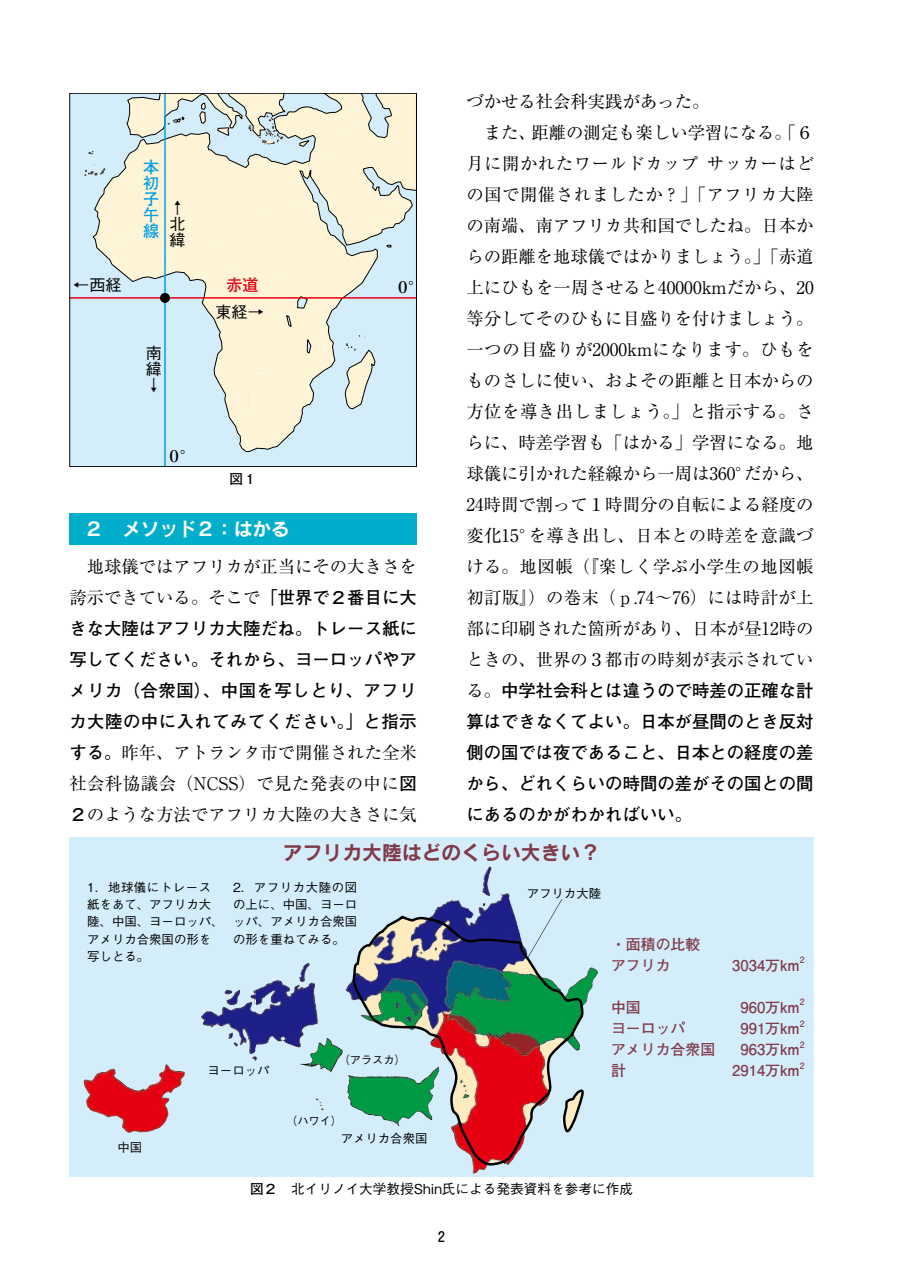
<style>
.page{position:relative;width:903px;height:1275px;background:#fff}
.page>*{position:absolute;margin:0;border:0;box-sizing:border-box;transform-origin:0 0}
.t1{font:19.78px "Rodin Pro B";color:#803a49}
.t2{font:18.55px "Rodin Pro B";color:#fff}
.t3{font:17.32px/31px "Ryumin Pro";color:#000}
.t4{font:700 17.32px/31px "Futo Go B101 Pro";color:#000;text-align:justify}
.t5{font:16.1px "Gothic BBB Pro Medium 90 pv RKSJ H";color:#000}
.t6{font:16.1px/16.1px "Gothic BBB Pro Medium 90 pv RKSJ V";color:#000}
.t7{font:16.1px/16.1px "Futo Go B101 Pro Bold 90 pv RKSJ V";color:#00a0e9;text-align:justify}
.t8{font:16.1px "Ryumin Pro Medium 90 pv RKSJ H";color:#000}
.t9{font:16.1px "Futo Go B101 Pro Bold 90 pv RKSJ H";color:#e60012}
.t10{font:700 14.88px/21px "Futo Go B101 Pro";color:#803a49}
.t11{font:500 13.65px "Gothic BBB Pro";color:#000}
.t12{font:700 13.65px "Futo Go B101 Pro";color:#000}
.t13{font:500 12.42px/17.3px "Gothic BBB Pro";color:#000}
.t14{font:500 11.2px "Gothic BBB Pro";color:#000}
.t15{font:700 8.75px "Futo Go B101 Pro";color:#803a49}
.s1{font-family:"Futo Go B101 Pro";font-weight:700}
.s2{font-family:"Ryumin Pro";font-weight:400}
</style>
<div class="page">
<div style="left:69px;top:513px;width:348px;height:31px;background:#00aecc"></div>
<div style="left:69px;top:837px;width:745px;height:340px;background:#d3edfb"></div>
<div style="left:70px;top:93px;width:346px;height:374px;background:#d3edfb"></div>
<svg style="left:84px;top:95px;width:331px;height:357px"></svg>
<hr style="left:164px;top:93px;width:2px;height:374px;background:#00a0e9">
<hr style="left:70px;top:297px;width:346px;height:2px;background:#e60012">
<div style="left:69px;top:93px;width:348px;height:374px;border:1px solid #000"></div>
<div style="left:160px;top:293px;width:10px;height:10px;background:#000;border-radius:50%"></div>
<img style="left:83px;top:893px;width:515px;height:281px">
<img style="left:408px;top:866px;width:99px;height:49px">
<img style="left:300px;top:1038px;width:53px;height:88px">
<svg style="left:316px;top:1097px;width:8px;height:13px"></svg>
<svg style="left:527px;top:899px;width:35px;height:16px"></svg>
<svg style="left:353px;top:915px;width:230px;height:250px"></svg>
<svg style="left:563px;top:1089px;width:21px;height:43px"></svg>
<p class="t5" style="left:73px;top:272px;width:50px">←西経</p>
<p class="t7" style="left:143px;top:156px;width:17px">本初子午線</p>
<p class="t6" style="left:170px;top:198px;width:17px">↑北緯</p>
<p class="t6" style="left:146px;top:343px;width:17px;text-align:justify">南緯↓</p>
<p class="t8" style="left:166px;top:443px;width:31px">０°</p>
<p class="t9" style="left:226px;top:272px;width:34px">赤道</p>
<p class="t5" style="left:215px;top:299px;width:50px">東経→</p>
<p class="t12" style="left:229px;top:468px;width:29px">図１</p>
<p class="t2" style="left:85px;top:517px;width:206px">２　メソッド２：はかる</p>
<p class="t8" style="left:395px;top:274px;width:31px">０°</p>
<p class="t3" style="left:69px;top:550px;width:349px">　地球儀ではアフリカが正当にその大きさを誇示できている。そこで<span class="s1">「世界で２番目に大</span></p>
<p class="t4" style="left:69px;top:611px;width:349px">きな大陸はアフリカ大陸だね。トレース紙に写してください。それから、ヨーロッパやアメリカ（合衆国）、中国を写しとり、アフリカ大陸の中に入れてみてください。」と指示</p>
<p class="t3" style="left:69px;top:736px;width:349px;text-align:justify"><span class="s1">する。</span>昨年、アトランタ市で開催された全米社会科協議会（NCSS）で見た発表の中に<span class="s1">図２</span>のような方法でアフリカ大陸の大きさに気</p>
<p class="t3" style="left:466px;top:85px;width:349px">づかせる社会科実践があった。<br>　また、距離の測定も楽しい学習になる。「６月に開かれたワールドカップ サッカーはどの国で開催されましたか？」「アフリカ大陸の南端、南アフリカ共和国でしたね。日本からの距離を地球儀ではかりましょう。」「赤道上にひもを一周させると40000kmだから、20等分してそのひもに目盛りを付けましょう。一つの目盛りが2000kmになります。ひもをものさしに使い、およその距離と日本からの方位を導き出しましょう。」と指示する。さらに、時差学習も「はかる」学習になる。地球儀に引かれた経線から一周は360°だから、<br>24時間で割って１時間分の自転による経度の変化15°を導き出し、日本との時差を意識づける。地図帳（『楽しく学ぶ小学生の地図帳初訂版』）の巻末（ｐ.74～76）には時計が上部に印刷された箇所があり、日本が昼12時のときの、世界の３都市の時刻が表示されてい</p>
<p class="t4" style="left:466px;top:673px;width:349px"><span class="s2">る。</span>中学社会科とは違うので時差の正確な計算はできなくてよい。日本が昼間のとき反対側の国では夜であること、日本との経度の差から、どれくらいの時間の差がその国との間にあるのかがわかればいい。</p>
<p class="t1" style="left:283px;top:839px;width:319px">アフリカ大陸はどのくらい大きい？</p>
<p class="t13" style="left:527px;top:883px;width:76px">アフリカ大陸</p>
<p class="t13" style="left:87px;top:877px;width:138px">1．地球儀にトレース紙をあて、アフリカ大陸、中国、ヨーロッパ、アメリカ合衆国の形を写しとる。</p>
<p class="t13" style="left:233px;top:877px;width:126px;text-align:justify">2．アフリカ大陸の図の上に、中国、ヨーロッパ、アメリカ合衆国の形を重ねてみる。</p>
<p class="t13" style="left:208px;top:1060px;width:64px">ヨーロッパ</p>
<p class="t14" style="left:339px;top:1051px;width:68px">（アラスカ）</p>
<p class="t10" style="left:611px;top:931px;width:91px">・面積の比較アフリカ</p>
<p class="t10" style="left:732px;top:952px;width:69px">3034万km</p>
<p class="t15" style="left:800px;top:953px;width:6px">2</p>
<p class="t10" style="left:611px;top:995px;width:31px">中国</p>
<p class="t10" style="left:740px;top:995px;width:61px">960万km</p>
<p class="t15" style="left:800px;top:995px;width:6px">2</p>
<p class="t10" style="left:611px;top:1016px;width:76px">ヨーロッパ</p>
<p class="t10" style="left:740px;top:1016px;width:61px">991万km</p>
<p class="t15" style="left:800px;top:1016px;width:6px">2</p>
<p class="t10" style="left:611px;top:1037px;width:106px">アメリカ合衆国</p>
<p class="t10" style="left:740px;top:1037px;width:61px">963万km</p>
<p class="t15" style="left:800px;top:1037px;width:6px">2</p>
<p class="t10" style="left:611px;top:1058px;width:16px">計</p>
<p class="t10" style="left:732px;top:1058px;width:69px">2914万km</p>
<p class="t15" style="left:800px;top:1058px;width:6px">2</p>
<p class="t13" style="left:117px;top:1137px;width:26px">中国</p>
<p class="t14" style="left:286px;top:1112px;width:57px">（ハワイ）</p>
<p class="t13" style="left:341px;top:1128px;width:88px">アメリカ合衆国</p>
<p class="t11" style="left:250px;top:1178px;width:384px"><span class="s1">図２</span>　北イリノイ大学教授Shin氏による発表資料を参考に作成</p>
</div>
